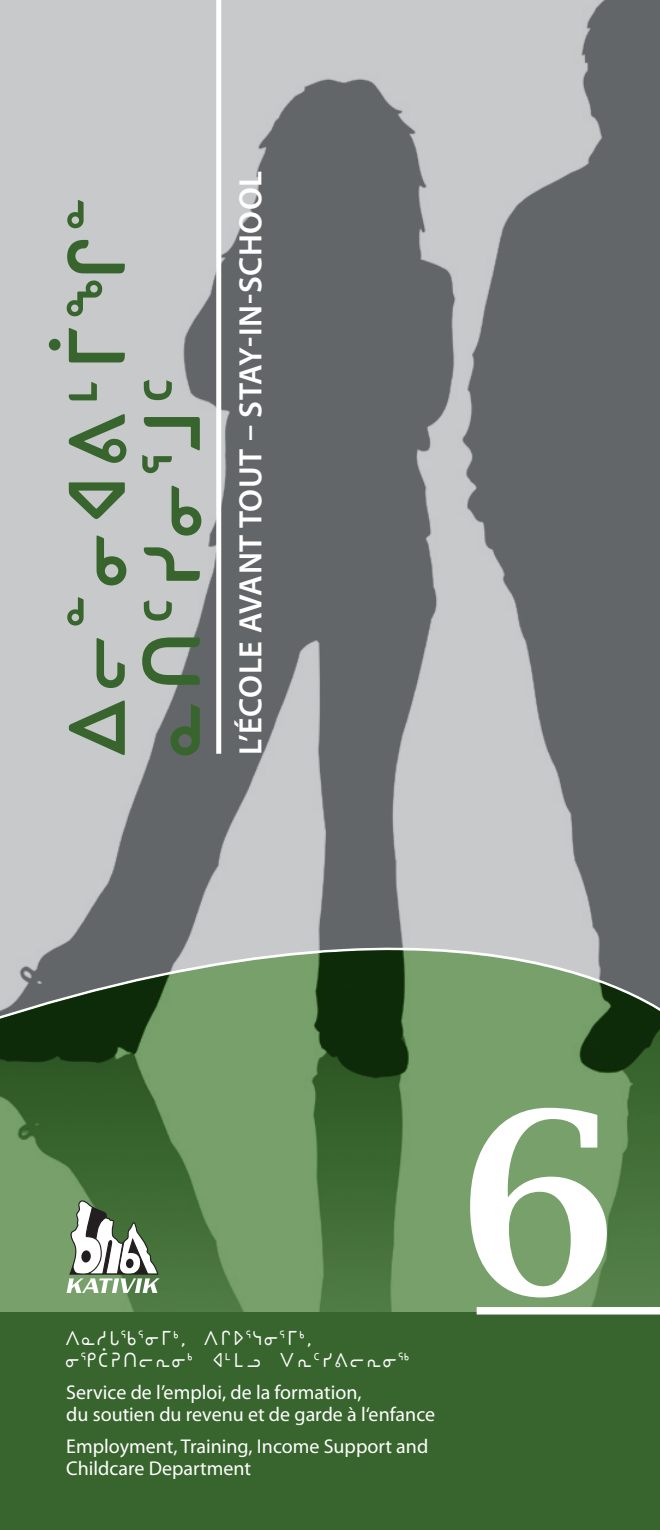
<style>
.page{position:relative;width:660px;height:1530px;background:#fff}
.page>*{position:absolute;margin:0;border:0;box-sizing:border-box;transform-origin:0 0}
.t1{font:600 250px "Lucida Bright";color:#fff}
._00-cover_title-i{font:700 80px/75px "Ai Pai Nuna SP";color:#38652d}
._00-cover_title-e_f{font:600 32.5px "Myriad Pro";letter-spacing:.02em;color:#fff}
.t2{font:20px/22.5px "Myriad Pro";color:#fff}
._00-C1-Title-i{font:20px/22.5px "Ai Pai Nunavik";color:#fff}
</style>
<div class="page">
<div style="left:0;top:1311px;width:660px;height:219px;background:#38652d"></div>
<img style="left:0;top:0;width:660px;height:1311px">
<div style="left:216px;top:0;width:5px;height:754px;background:#fff"></div>
<div style="left:477px;top:1307px;width:183px;height:8px;background:#fff"></div>
<svg style="left:66px;top:1200px;width:94px;height:92px"></svg>
<p class="_00-cover_title-i" style="left:60px;top:755px;width:569px;rotate:-90deg">wo8ix[7üq8<br>Nt5yi3j5</p>
<p class="_00-cover_title-e_f" style="left:232px;top:755px;width:586px;rotate:-90deg">L’ÉCOLE AVANT TOUT – STAY-IN-SCHOOL</p>
<p class="_00-C1-Title-i" style="left:66px;top:1327px;width:347px">WNHZC3IU4, WQS3ÃI3U4,<br>IEÌDTOEI4 X7ML ÑE5Y[OEI6</p>
<p class="t2" style="left:66px;top:1380px;width:370px">Service de l’emploi, de la formation,<br>du soutien du revenu et de garde à l‘enfance</p>
<p class="t2" style="left:66px;top:1434px;width:364px">Employment, Training, Income Support and<br>Childcare Department</p>
<p class="t1" style="left:461px;top:1061px;width:158px">6</p>
</div>
